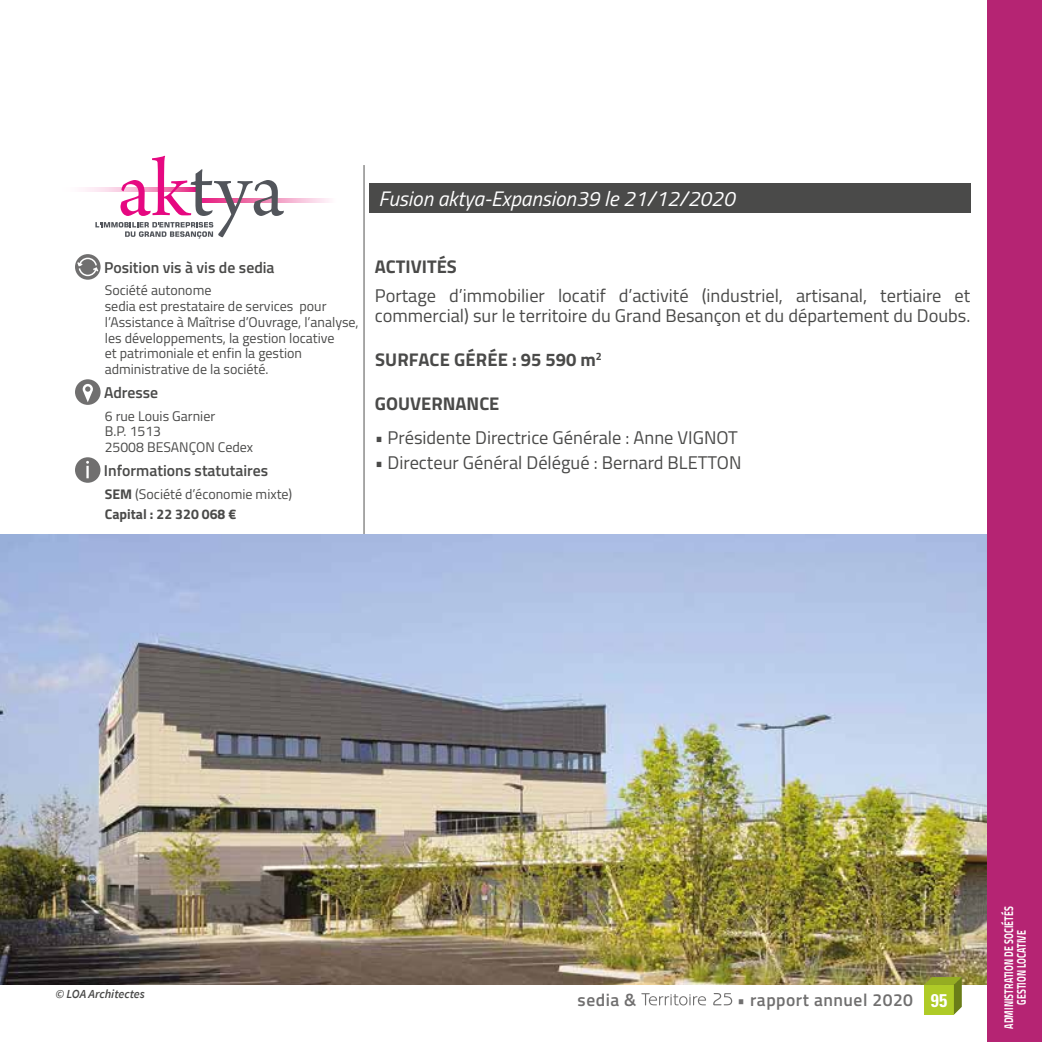
<style>
.page{position:relative;width:1042px;height:1042px;background:#fff}
.page>*{position:absolute;margin:0;border:0;box-sizing:border-box;transform-origin:0 0}
.t1{font:italic 21px "Titillium";color:#fff}
.t2{font:18.38px/19.2px "Titillium";color:#4a4a49}
.t3{font:700 18.38px "Titillium";color:#4a4a49}
.t4{font:600 17.5px "Titillium";letter-spacing:.03em;color:#706f6f}
.t5{font:600 15.75px "Titillium";color:#4a4a49}
.t6{font:14px/15.8px "Titillium";color:#4a4a49}
.t7{font:700 12.6px/12.6px "Titillium";letter-spacing:.01em;color:#fff;text-align:center;scale:.7 1}
.t8{font:italic 600 12.25px "Source Sans Pro";color:#4a4a49}
.s1{font-weight:700}
.s2{font-family:"Univers";font-weight:700;font-stretch:condensed;font-size:18.38px;color:#fff}
</style>
<div class="page">
<svg style="left:75px;top:254px;width:26px;height:26px"></svg>
<svg style="left:76px;top:257px;width:24px;height:20px"></svg>
<div style="left:75px;top:379px;width:26px;height:26px;background:#706f6f;border-radius:50%"></div>
<svg style="left:83px;top:384px;width:10px;height:18px"></svg>
<div style="left:75px;top:457px;width:25px;height:26px;background:#706f6f;border-radius:50%"></div>
<svg style="left:86px;top:461px;width:3px;height:17px"></svg>
<hr style="left:363px;top:165px;width:2px;height:370px;background:#9d9d9c">
<div style="left:56px;top:187px;width:141px;height:5px;background:#fef9fc"></div>
<svg style="left:284px;top:198px;width:46px;height:4px"></svg>
<svg style="left:95px;top:156px;width:189px;height:82px"></svg>
<div style="left:369px;top:183px;width:601px;height:30px;background:#4a4a49"></div>
<img style="left:0;top:534px;width:987px;height:451px">
<div style="left:987px;top:0;width:55px;height:1042px;background:#b52473"></div>
<svg style="left:924px;top:977px;width:38px;height:37px"></svg>
<svg style="left:641px;top:993px;width:65px;height:12px"></svg>
<svg style="left:713px;top:993px;width:19px;height:12px"></svg>
<h1 class="t1" style="left:378px;top:183px;width:358px">Fusion aktya-Expansion39 le 21/12/2020</h1>
<p class="t5" style="left:104px;top:255px;width:172px">Position vis à vis de sedia</p>
<p class="t6" style="left:105px;top:282px;width:255px">Société autonome<br>sedia est prestataire de services pour l’Assistance à Maîtrise d’Ouvrage, l’analyse, les développements, la gestion locative<br>et patrimoniale et enfin la gestion administrative de la société.</p>
<p class="t5" style="left:104px;top:380px;width:56px">Adresse</p>
<p class="t6" style="left:105px;top:407px;width:150px">6 rue Louis Garnier<br>B.P. 1513<br>25008 BESANÇON Cedex</p>
<p class="t5" style="left:104px;top:458px;width:166px">Informations statutaires</p>
<p class="t6" style="left:105px;top:482px;width:189px;line-height:20.7px"><span class="s1">SEM</span> (Société d’économie mixte)<br><span class="s1">Capital : 22 320 068 €</span></p>
<h2 class="t3" style="left:375px;top:253px;width:83px">ACTIVITÉS</h2>
<h2 class="t2" style="left:375px;top:285px;width:597px">Portage d’immobilier locatif d’activité (industriel, artisanal, tertiaire et commercial) sur le territoire du Grand Besançon et du département du Doubs.</h2>
<h2 class="t3" style="left:375px;top:345px;width:228px">SURFACE GÉRÉE : 95 590 m<sup>2</sup></h2>
<h2 class="t3" style="left:375px;top:389px;width:126px">GOUVERNANCE</h2>
<h2 class="t2" style="left:375px;top:427px;width:364px">• Présidente Directrice Générale : Anne VIGNOT</h2>
<h2 class="t2" style="left:375px;top:452px;width:368px">• Directeur Général Délégué : Bernard BLETTON</h2>
<p class="t8" style="left:56px;top:985px;width:90px">© LOA Architectes</p>
<p class="t4" style="left:577px;top:986px;width:60px">sedia &amp;</p>
<p class="t4" style="left:737px;top:986px;width:212px">• rapport annuel 2020 <span class="s2">95</span></p>
<p class="t7" style="left:1002px;top:1029px;width:177px;rotate:-90deg">ADMINISTRATION DE SOCIÉTÉS<br>GESTION LOCATIVE</p>
</div>
